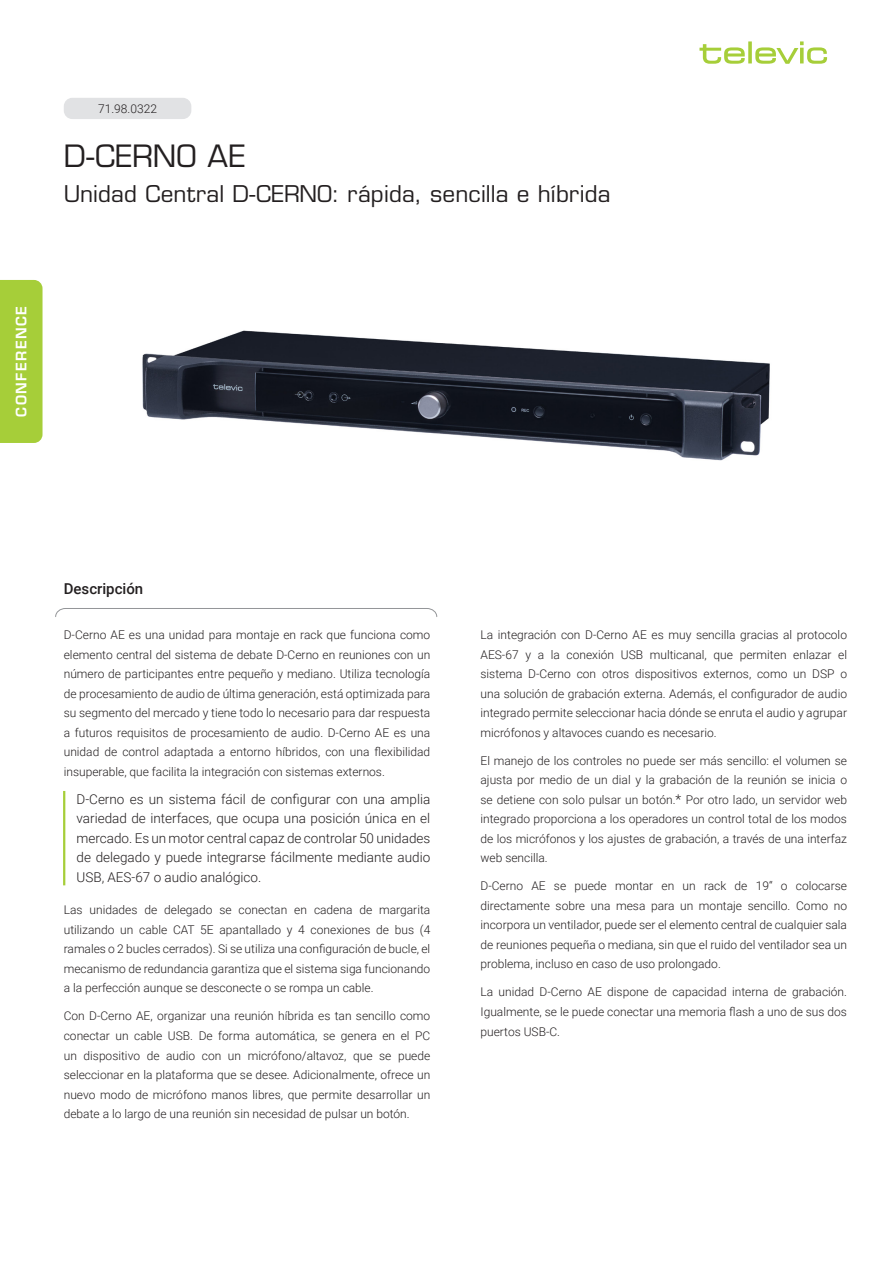
<style>
.page{position:relative;width:893px;height:1263px;background:#fff}
.page>*{position:absolute;margin:0;border:0;box-sizing:border-box;transform-origin:0 0}
.t1{font:30px "Eurostile LT Std";letter-spacing:-.005em;color:#231f20}
.t2{font:22.5px "Eurostile LT Std";letter-spacing:.005em;color:#231f20}
.BROOD___regular{font:500 15px "Roboto";color:#231f20}
.t3{font:600 14.1px "Eurostile LT Std";letter-spacing:.1em;color:#fff}
.BROOD___regular-2{font:300 13.5px/19.5px "Roboto";color:#231f20;text-align:justify}
.BROOD___regular-3{font:300 12px/19.5px "Roboto";color:#231f20;text-align:justify}
.DATASHEET_-_number{font:300 12px "Roboto";color:#231f20}
.s1{font-size:13.5px}
</style>
<div class="page">
<div style="left:0;top:280px;width:43px;height:163px;background:#a6ce39"></div>
<svg style="left:699px;top:41px;width:128px;height:23px"></svg>
<svg style="left:55px;top:608px;width:382px;height:9px"></svg>
<div style="left:64px;top:98px;width:127px;height:21px;background:#e1e2e4;border-radius:9px"></div>
<img style="left:142px;top:330px;width:628px;height:131px">
<hr style="left:63px;top:791px;width:2px;height:94px;background:#a6ce39">
<p class="DATASHEET_-_number" style="left:98px;top:100px;width:60px">71.98.0322</p>
<p class="t1" style="left:64px;top:138px;width:183px">D-CERNO AE</p>
<p class="t2" style="left:64px;top:180px;width:548px">Unidad Central D-CERNO: rápida, sencilla e híbrida</p>
<p class="t3" style="left:13px;top:417px;width:112px;rotate:-90deg">CONFERENCE</p>
<p class="BROOD___regular" style="left:64px;top:578px;width:81px">Descripción</p>
<p class="BROOD___regular-3" style="left:64px;top:625px;width:368px">D-Cerno AE es una unidad para montaje en rack que funciona como elemento central del sistema de debate D-Cerno en reuniones con un número de participantes entre pequeño y mediano. Utiliza tecnología de procesamiento de audio de última generación, está optimizada para su segmento del mercado y tiene todo lo necesario para dar respuesta a futuros requisitos de procesamiento de audio. D-Cerno AE es una unidad de control adaptada a entorno híbridos, con una flexibilidad insuperable, que facilita la integración con sistemas externos.</p>
<p class="BROOD___regular-2" style="left:77px;top:789px;width:355px">D-Cerno es un sistema fácil de configurar con una amplia variedad de interfaces, que ocupa una posición única en el mercado. Es un motor central capaz de controlar 50 unidades de delegado y puede integrarse fácilmente mediante audio USB, AES-67 o audio analógico.</p>
<p class="BROOD___regular-3" style="left:64px;top:900px;width:368px">Las unidades de delegado se conectan en cadena de margarita utilizando un cable CAT 5E apantallado y 4 conexiones de bus (4 ramales o 2 bucles cerrados). Si se utiliza una configuración de bucle, el mecanismo de redundancia garantiza que el sistema siga funcionando a la perfección aunque se desconecte o se rompa un cable.</p>
<p class="BROOD___regular-3" style="left:64px;top:1006px;width:368px">Con D-Cerno AE, organizar una reunión híbrida es tan sencillo como conectar un cable USB. De forma automática, se genera en el PC un dispositivo de audio con un micrófono/altavoz, que se puede seleccionar en la plataforma que se desee. Adicionalmente, ofrece un nuevo modo de micrófono manos libres, que permite desarrollar un debate a lo largo de una reunión sin necesidad de pulsar un botón.</p>
<p class="BROOD___regular-3" style="left:480px;top:625px;width:368px">La integración con D-Cerno AE es muy sencilla gracias al protocolo AES-67 y a la conexión USB multicanal, que permiten enlazar el sistema D-Cerno con otros dispositivos externos, como un DSP o una solución de grabación externa. Además, el configurador de audio integrado permite seleccionar hacia dónde se enruta el audio y agrupar micrófonos y altavoces cuando es necesario.</p>
<p class="BROOD___regular-3" style="left:480px;top:750px;width:368px">El manejo de los controles no puede ser más sencillo: el volumen se ajusta por medio de un dial y la grabación de la reunión se inicia o se detiene con solo pulsar un botón.<span class="s1">*</span> Por otro lado, un servidor web integrado proporciona a los operadores un control total de los modos de los micrófonos y los ajustes de grabación, a través de una interfaz web sencilla.</p>
<p class="BROOD___regular-3" style="left:480px;top:876px;width:368px">D-Cerno AE se puede montar en un rack de 19“ o colocarse directamente sobre una mesa para un montaje sencillo. Como no incorpora un ventilador, puede ser el elemento central de cualquier sala de reuniones pequeña o mediana, sin que el ruido del ventilador sea un problema, incluso en caso de uso prolongado.</p>
<p class="BROOD___regular-3" style="left:480px;top:982px;width:368px">La unidad D-Cerno AE dispone de capacidad interna de grabación.<br>Igualmente, se le puede conectar una memoria flash a uno de sus dos puertos USB-C.</p>
</div>
